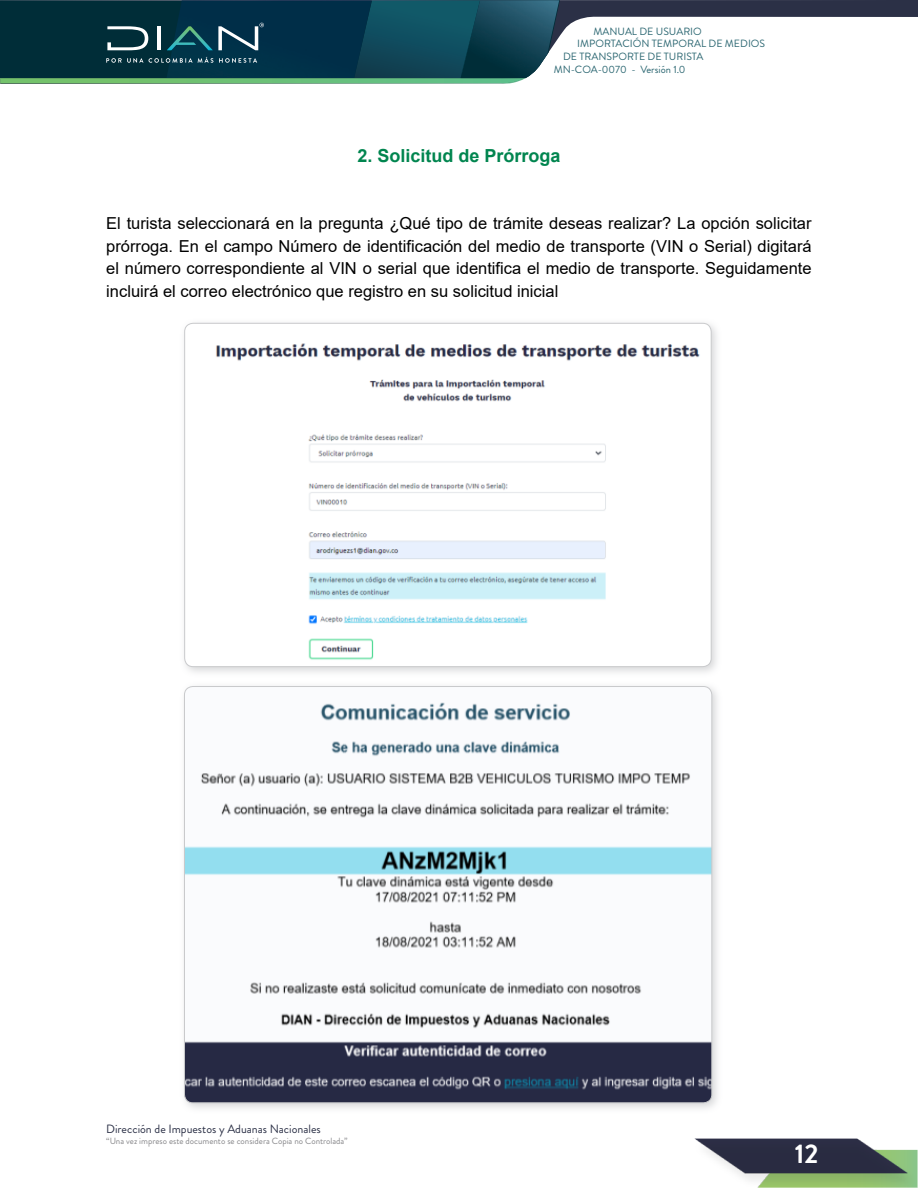
<style>
.page{position:relative;width:918px;height:1188px;background:#fff}
.page>*{position:absolute;margin:0;border:0;box-sizing:border-box;transform-origin:0 0}
.t1{font:700 27px "Brandon Grotesque";color:#fff}
.t2{font:700 18px "Arial";color:#00854f}
.t3{font:16.5px/22.5px "Arial";color:#000;text-align:justify}
.t4{font:12px "Brandon Grotesque";color:#2b3046}
.t5{font:10.5px "Brandon Grotesque";color:#296570}
.t6{font:9px "Brandon Grotesque";color:#87878a}
</style>
<div class="page">
<img style="left:694px;top:1138px;width:224px;height:50px">
<svg style="left:0;top:0;width:918px;height:84px"></svg>
<div style="left:0;top:0;width:560px;height:78px;background:#002d38"></div>
<img style="left:182px;top:0;width:172px;height:1px">
<div style="left:167px;top:1px;width:187px;height:77px;background:#002e48"></div>
<img style="left:0;top:78px;width:524px;height:5px">
<img style="left:167px;top:78px;width:187px;height:1px">
<img style="left:481px;top:0;width:78px;height:78px">
<img style="left:461px;top:78px;width:42px;height:1px">
<svg style="left:354px;top:0;width:127px;height:79px;background:#0f4a5a"></svg>
<svg style="left:106px;top:58px;width:37px;height:5px"></svg>
<svg style="left:149px;top:57px;width:64px;height:6px"></svg>
<svg style="left:219px;top:58px;width:38px;height:5px"></svg>
<svg style="left:107px;top:26px;width:41px;height:24px"></svg>
<hr style="left:157px;top:26px;width:3px;height:24px;background:#fff">
<svg style="left:167px;top:23px;width:97px;height:27px;background:#235464"></svg>
<div style="left:179px;top:318px;width:543px;height:360px;background:#c9cacc;opacity:.75"></div>
<img style="left:185px;top:323px;width:526px;height:344px">
<div style="left:179px;top:681px;width:544px;height:433px;background:#c9cacc;opacity:.75"></div>
<img style="left:184px;top:687px;width:528px;height:416px">
<p class="t5" style="left:593px;top:24px;width:110px">MANUAL DE USUARIO</p>
<p class="t5" style="left:577px;top:37px;width:190px">IMPORTACIÓN TEMPORAL DE MEDIOS</p>
<p class="t5" style="left:563px;top:49px;width:142px">DE TRANSPORTE DE TURISTA</p>
<p class="t5" style="left:554px;top:62px;width:133px">MN-COA-0070 - Versión 1.0</p>
<p class="t2" style="left:357px;top:143px;width:205px">2. Solicitud de Prórroga</p>
<p class="t3" style="left:106px;top:212px;width:707px">El turista seleccionará en la pregunta ¿Qué tipo de trámite deseas realizar? La opción solicitar prórroga. En el campo Número de identificación del medio de transporte (VIN o Serial) digitará el número correspondiente al VIN o serial que identifica el medio de transporte. Seguidamente incluirá el correo electrónico que registro en su solicitud inicial</p>
<p class="t4" style="left:106px;top:1120px;width:216px">Dirección de Impuestos y Aduanas Nacionales</p>
<p class="t6" style="left:106px;top:1135px;width:243px">“Una vez impreso este documento se considera Copia no Controlada”</p>
<h1 class="t1" style="left:795px;top:1135px;width:25px">12</h1>
</div>
